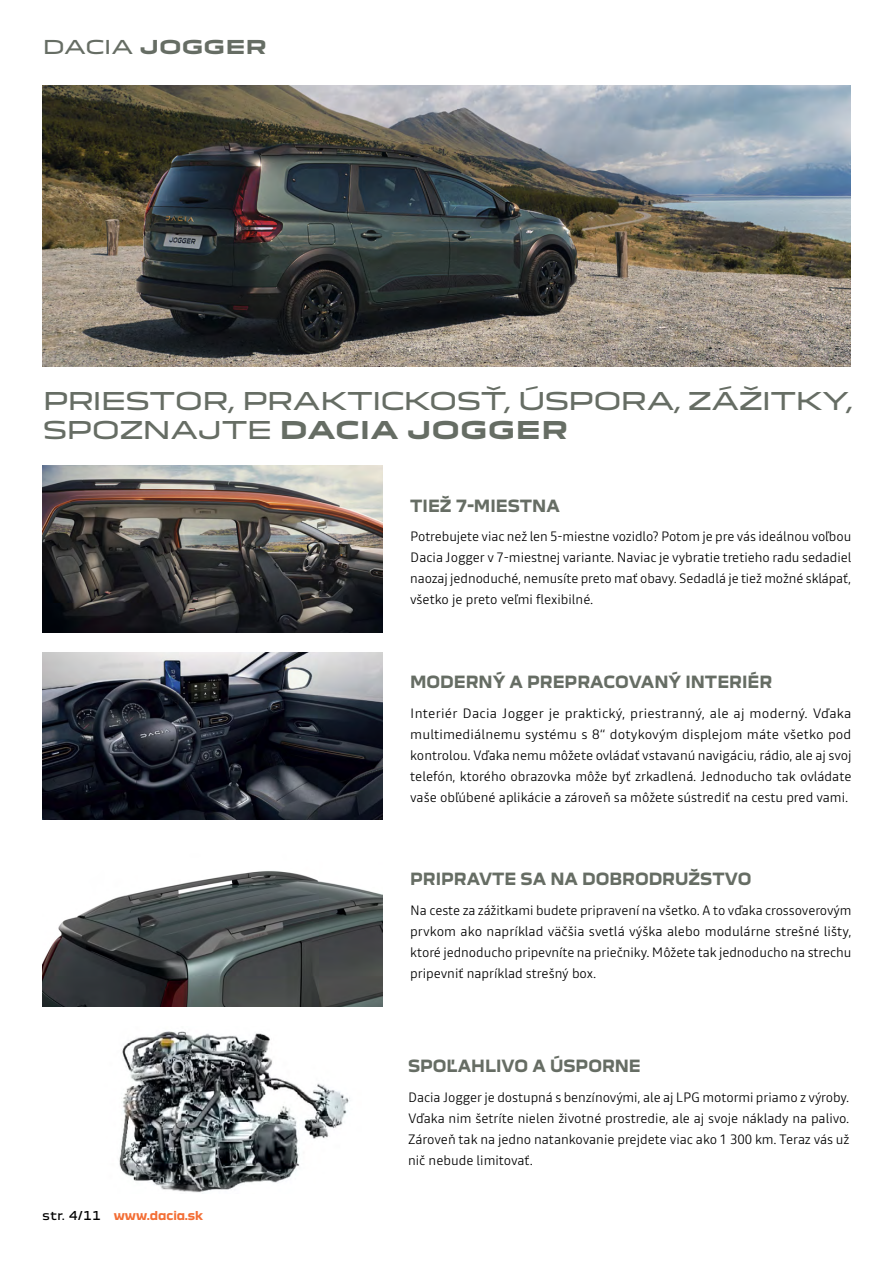
<style>
.page{position:relative;width:893px;height:1263px;background:#fff}
.page>*{position:absolute;margin:0;border:0;box-sizing:border-box;transform-origin:0 0}
.t1{font:24px "Dacia Block Extended";letter-spacing:-.05em;color:#666d64}
.t2{font:700 24px "Dacia Block Extended";color:#666d64}
.t3{font:700 18.75px "Dacia Block Extended";color:#666d64}
.t4{font:700 16.5px "Dacia Block";color:#666d64}
.t5{font:300 13.5px/21px "Read";color:#000;text-align:justify}
.t6{font:700 12px "Dacia Block";color:#f36e35}
.s1{font-weight:400}
.s2{font-weight:700}
.s3{font-weight:400;color:#000}
</style>
<div class="page">
<img style="left:43px;top:653px;width:340px;height:166px">
<img style="left:43px;top:871px;width:340px;height:135px">
<img style="left:43px;top:466px;width:340px;height:167px">
<img style="left:43px;top:85px;width:807px;height:281px">
<img style="left:119px;top:1031px;width:231px;height:162px">
<h2 class="t3" style="left:43px;top:37px;width:226px"><span class="s1">DACIA</span> JOGGER</h2>
<h1 class="t1" style="left:43px;top:382px;width:349px">PRIESTOR, PRAKTICK</h1>
<h1 class="t1" style="left:429px;top:382px;width:425px">OSŤ, ÚSPORA, ZÁŽITKY,</h1>
<h1 class="t1" style="left:43px;top:411px;width:289px">SPOZNAJTE <span class="s2">DACIA</span></h1>
<h1 class="t2" style="left:407px;top:417px;width:162px">JOGGER</h1>
<p class="t4" style="left:410px;top:496px;width:151px">TIEŽ 7-MIESTNA</p>
<p class="t5" style="left:410px;top:526px;width:443px">Potrebujete viac než len 5-miestne vozidlo? Potom je pre vás ideálnou voľbou Dacia Jogger v 7-miestnej variante. Naviac je vybratie tretieho radu sedadiel naozaj jednoduché, nemusíte preto mať obavy. Sedadlá je tiež možné sklápať, všetko je preto veľmi flexibilné.</p>
<p class="t4" style="left:410px;top:673px;width:363px">MODERNÝ A PREPRACOVANÝ INTERIÉR</p>
<p class="t5" style="left:410px;top:702px;width:443px">Interiér Dacia Jogger je praktický, priestranný, ale aj moderný. Vďaka multimediálnemu systému s 8“ dotykovým displejom máte všetko pod kontrolou. Vďaka nemu môžete ovládať vstavanú navigáciu, rádio, ale aj svoj telefón, ktorého obrazovka môže byť zrkadlená. Jednoducho tak ovládate vaše obľúbené aplikácie a zároveň sa môžete sústrediť na cestu pred vami.</p>
<p class="t4" style="left:410px;top:870px;width:343px">PRIPRAVTE SA NA DOBRODRUŽSTVO</p>
<p class="t5" style="left:410px;top:899px;width:443px">Na ceste za zážitkami budete pripravení na všetko. A to vďaka crossoverovým prvkom ako napríklad väčšia svetlá výška alebo modulárne strešné lišty, ktoré jednoducho pripevníte na priečniky. Môžete tak jednoducho na strechu pripevniť napríklad strešný box.</p>
<p class="t6" style="left:43px;top:1209px;width:162px"><span class="s3">str. 4/11</span> www.dacia.sk</p>
<p class="t4" style="left:408px;top:1057px;width:234px">SPOĽAHLIVO A ÚSPORNE</p>
<p class="t5" style="left:408px;top:1086px;width:443px">Dacia Jogger je dostupná s benzínovými, ale aj LPG motormi priamo z výroby.<br>Vďaka nim šetríte nielen životné prostredie, ale aj svoje náklady na palivo.<br>Zároveň tak na jedno natankovanie prejdete viac ako 1 300 km. Teraz vás už nič nebude limitovať.</p>
</div>
